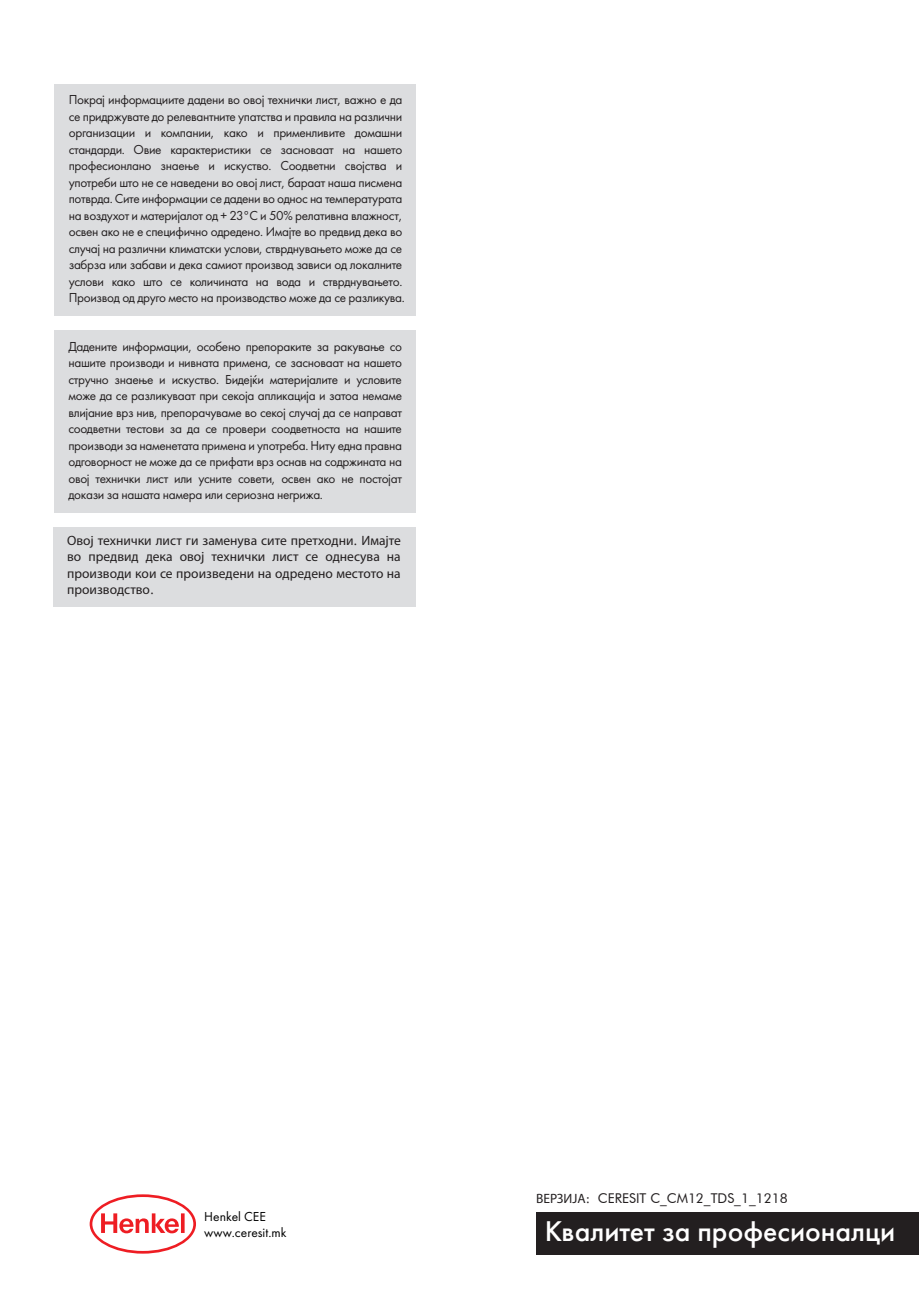
<style>
.page{position:relative;width:919px;height:1289px;background:#fff}
.page>*{position:absolute;margin:0;border:0;box-sizing:border-box;transform-origin:0 0}
.t1{font:500 29.7px "Futura PT";color:#fff}
.t2{font:13.5px/16.5px "Futura PT";letter-spacing:-.025em;color:#231f20}
.t3{font:13.5px/16.5px "Myriad Pro";color:#231f20;text-align:justify}
.t4{font:13.5px "Futura BT";color:#231f20}
.t5{font:13.5px/16.2px "Futura PT";color:#000001}
.s1{font-family:"Futura BT"}
.s2{font-family:"Myriad Pro"}
</style>
<div class="page">
<div style="left:536px;top:1211px;width:382px;height:43px;background:#231f20"></div>
<svg style="left:90px;top:1194px;width:106px;height:59px"></svg>
<div style="left:54px;top:84px;width:362px;height:231px;background:#dcdddf"></div>
<div style="left:54px;top:527px;width:362px;height:80px;background:#dcdddf"></div>
<div style="left:54px;top:330px;width:361px;height:182px;background:#dcdddf"></div>
<p class="t2" style="left:69px;top:91px;width:338px">Покрај информациите дадени во овој технички лист, важно е да се придржувате до релевантните упатства и правила на различни организации и компании, како и применливите домашни стандарди. Овие карактеристики се засноваат на нашето професионлано знаење и искуство. Соодветни својства и употреби што не се наведени во овој лист, бараат наша писмена потврда. Сите информации се дадени во однос на температурата на воздухот и материјалот од + 23°C и 50% релативна влажност, освен ако не е специфично одредено. Имајте во предвид дека во случај на различни климатски услови, стврднувањето може да се забрза или забави и дека самиот производ зависи од локалните услови како што се количината на вода и стврднувањето.<br>Производ од друго место на производство може да се разликува.</p>
<p class="t2" style="left:68px;top:338px;width:335px;text-align:justify">Дадените информации, особено препораките за ракување со нашите производи и нивната примена, се засноваат на нашето стручно знаење и искуство. Бидејќи материјалите и условите може да се разликуваат при секоја апликација и затоа немаме влијание врз нив, препорачуваме во секој случај да се направат соодветни тестови за да се провери соодветноста на нашите производи за наменетата примена и употреба. Ниту една правна одговорност не може да се прифати врз оснав на содржината на овој технички лист или усните совети, освен ако не постојат докази за нашата намера или сериозна негрижа.</p>
<p class="t3" style="left:67px;top:531px;width:335px">Овој технички лист ги заменува сите претходни<span class="s1">.</span> Имајте во предвид дека овој технички лист се однесува на производи кои се произведени на одредено местото на производство<span class="s1">.</span></p>
<p class="t4" style="left:536px;top:1189px;width:253px"><span class="s2">ВЕРЗИЈА</span>: CERESIT C_CM12_TDS_1_1218</p>
<p class="t5" style="left:204px;top:1207px;width:84px">Henkel CEE www.ceresit.mk</p>
<h1 class="t1" style="left:544px;top:1213px;width:352px">Квалитет за професионалци</h1>
</div>
